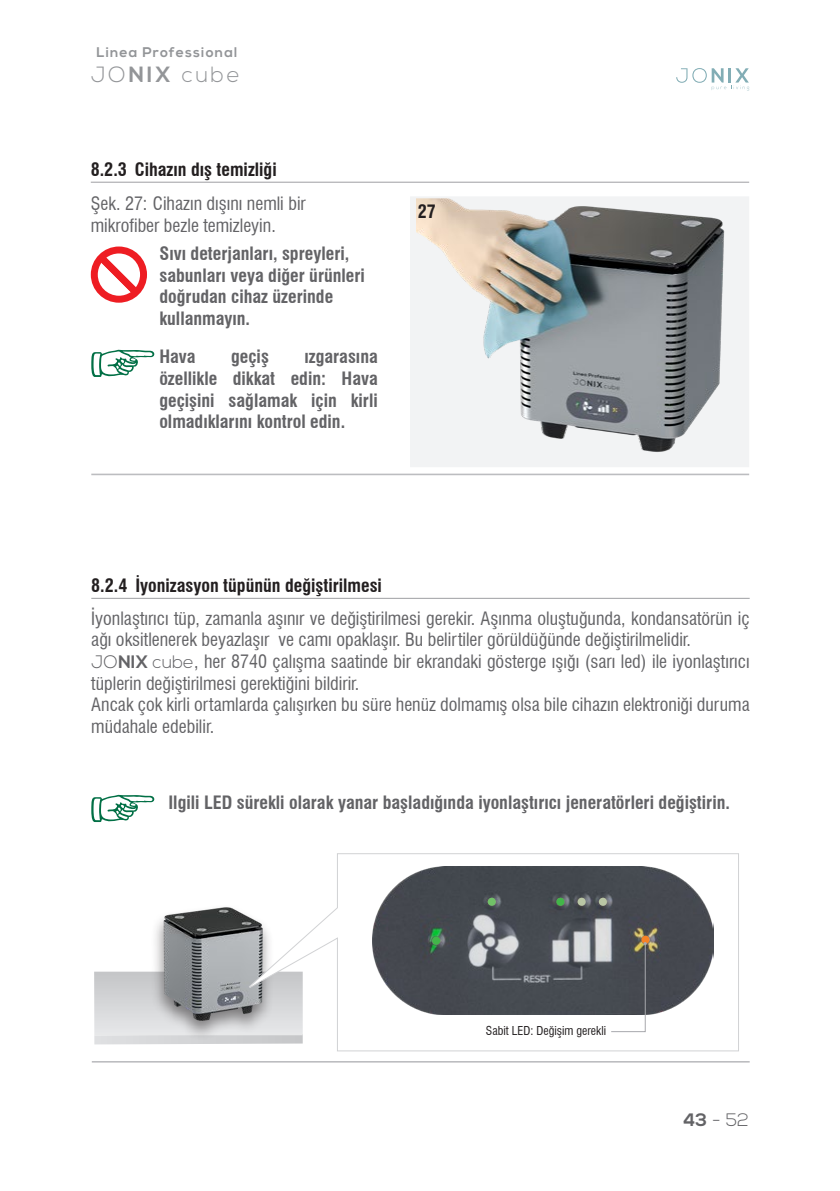
<style>
.page{position:relative;width:840px;height:1191px;background:#fff}
.page>*{position:absolute;margin:0;border:0;box-sizing:border-box;transform-origin:0 0}
.t1{font:300 22px "Nexa";letter-spacing:.115em;color:#939598}
.t2{font:condensed 18px/21.6px "Swiss 721 BT";color:#636366}
.t3{font:700 condensed 18px/21.6px "Swiss 721 BT";color:#636366}
.t4{font:700 condensed 18px "Swiss 721 BT";color:#231f20}
.t5{font:300 18px "Nexa";color:#636366}
.t6{font:700 14px "Nexa";letter-spacing:.08em;color:#939598}
.t7{font:condensed 12px "Swiss 721 BT";color:#231f20}
.s1{font-weight:700}
.s2{font-family:"Nexa";font-weight:300;font-stretch:normal}
.s3{font-family:"Nexa";font-weight:700;font-stretch:normal}
</style>
<div class="page">
<svg style="left:676px;top:68px;width:72px;height:23px"></svg>
<hr style="left:91px;top:473px;width:657px;height:2px;background:#bcbdc0">
<svg style="left:410px;top:197px;width:339px;height:270px"></svg>
<svg style="left:94px;top:1035px;width:154px;height:9px"></svg>
<div style="left:94px;top:971px;width:208px;height:64px;background:linear-gradient(to bottom,#c3c4c7,#e6e7e9)"></div>
<hr style="left:92px;top:1061px;width:657px;height:1px;background:#bcbdc0">
<img style="left:137px;top:907px;width:111px;height:131px">
<svg style="left:248px;top:853px;width:491px;height:199px"></svg>
<img style="left:372px;top:866px;width:341px;height:148px">
<div style="left:432px;top:936px;width:8px;height:8px;background:#42b649;border-radius:50%"></div>
<div style="left:487px;top:897px;width:8px;height:8px;background:#70c167;border-radius:50%"></div>
<div style="left:556px;top:897px;width:8px;height:8px;background:#42b649;border-radius:50%"></div>
<div style="left:577px;top:897px;width:8px;height:8px;background:#b9c6a4;border-radius:50%"></div>
<div style="left:598px;top:897px;width:8px;height:8px;background:#b9c6a4;border-radius:50%"></div>
<div style="left:641px;top:935px;width:8px;height:8px;background:#f58226;border-radius:50%"></div>
<svg style="left:610px;top:942px;width:36px;height:90px"></svg>
<hr style="left:91px;top:182px;width:657px;height:1px;background:#9e9fa3">
<div style="left:91px;top:246px;width:56px;height:57px;background:#ee1d23;border-radius:50%"></div>
<svg style="left:98px;top:253px;width:42px;height:43px"></svg>
<hr style="left:91px;top:598px;width:658px;height:1px;background:#9e9fa3">
<svg style="left:91px;top:349px;width:64px;height:28px"></svg>
<svg style="left:91px;top:794px;width:64px;height:28px"></svg>
<p class="t6" style="left:96px;top:44px;width:142px">Linea Professional</p>
<p class="t1" style="left:91px;top:62px;width:150px">JO<span class="s1">NIX</span> cube</p>
<p class="t4" style="left:91px;top:159px;width:187px">8.2.3 Cihazın dış temizliği</p>
<p class="t2" style="left:91px;top:193px;width:216px">Şek. 27: Cihazın dışını nemli bir mikrofiber bezle temizleyin.</p>
<p class="t3" style="left:159px;top:243px;width:207px">Sıvı deterjanları, spreyleri, sabunları veya diğer ürünleri doğrudan cihaz üzerinde kullanmayın.</p>
<p class="t3" style="left:159px;top:346px;width:38px">Hava</p>
<p class="t3" style="left:231px;top:346px;width:39px">geçiş</p>
<p class="t3" style="left:159px;top:346px;width:220px;text-align:justify;text-indent:145px">ızgarasına özellikle dikkat edin: Hava geçişini sağlamak için kirli olmadıklarını kontrol edin.</p>
<p class="t4" style="left:417px;top:200px;width:19px">27</p>
<p class="t4" style="left:91px;top:575px;width:292px">8.2.4 İyonizasyon tüpünün değiştirilmesi</p>
<p class="t2" style="left:91px;top:607px;width:659px">İyonlaştırıcı tüp, zamanla aşınır ve değiştirilmesi gerekir. Aşınma oluştuğunda, kondansatörün iç ağı oksitlenerek beyazlaşır ve camı opaklaşır. Bu belirtiler görüldüğünde değiştirilmelidir.<br><span class="s2">JO</span><span class="s3">NIX</span> <span class="s2">cube</span>, her 8740 çalışma saatinde bir ekrandaki gösterge ışığı (sarı led) ile iyonlaştırıcı tüplerin değiştirilmesi gerektiğini bildirir.<br>Ancak çok kirli ortamlarda çalışırken bu süre henüz dolmamış olsa bile cihazın elektroniği duruma müdahale edebilir.</p>
<p class="t3" style="left:168px;top:791px;width:562px">Ilgili LED sürekli olarak yanar başladığında iyonlaştırıcı jeneratörleri değiştirin.</p>
<p class="t7" style="left:485px;top:1023px;width:122px">Sabit LED: Değişim gerekli</p>
<p class="t5" style="left:682px;top:1109px;width:67px"><span class="s1">43</span> - 52</p>
</div>
